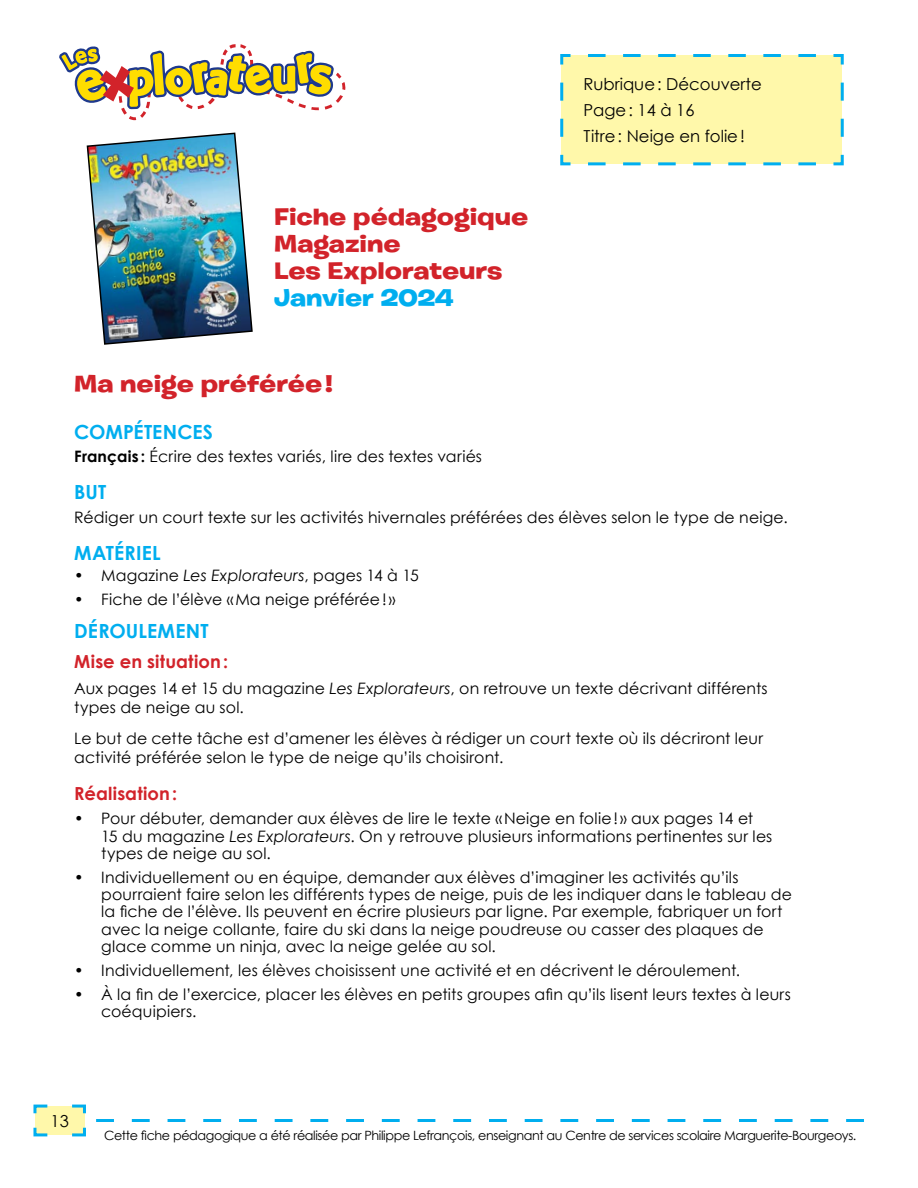
<style>
.page{position:relative;width:918px;height:1188px;background:#fff}
.page>*{position:absolute;margin:0;border:0;box-sizing:border-box;transform-origin:0 0}
.t1{font:700 24px/27px "Burbank Big Wide";color:#d2232a}
.t2{font:700 24px "Burbank Big Wide";letter-spacing:-.005em;color:#00aeef}
.t3{font:700 19.5px "Century Gothic";letter-spacing:.005em;color:#00aeef}
.t4{font:700 18px "Century Gothic";letter-spacing:.01em;color:#d2232a}
.t5{font:16.5px/26.2px "Century Gothic";color:#000}
.t6{font:15.75px/17.2px "Century Gothic";letter-spacing:.01em;color:#000}
.t7{font:12.75px "Century Gothic";letter-spacing:-.03em;color:#000}
.s1{font-weight:700}
.s2{font-style:italic}
</style>
<div class="page">
<img style="left:59px;top:44px;width:287px;height:301px">
<svg style="left:33px;top:1104px;width:53px;height:33px;background:#dceebc"></svg>
<svg style="left:96px;top:1119px;width:768px;height:3px"></svg>
<div style="left:560px;top:54px;width:284px;height:112px;background:#fff8aa"></div>
<h1 class="t1" style="left:274px;top:204px;width:256px">Fiche pédagogique<br>Magazine<br>Les Explorateurs</h1>
<h1 class="t2" style="left:274px;top:283px;width:181px">Janvier 2024</h1>
<p class="t5" style="left:584px;top:70px;width:180px">Rubrique: Découverte<br>Page: 14 à 16<br>Titre: Neige en folie!</p>
<h1 class="t1" style="left:74px;top:371px;width:260px">Ma neige préférée!</h1>
<p class="t3" style="left:74px;top:420px;width:140px">COMPÉTENCES</p>
<p class="t6" style="left:74px;top:448px;width:409px"><span class="s1">Français :</span> Écrire des textes variés, lire des textes variés</p>
<p class="t3" style="left:74px;top:480px;width:34px">BUT</p>
<p class="t6" style="left:74px;top:508px;width:715px">Rédiger un court texte sur les activités hivernales préférées des élèves selon le type de neige.</p>
<p class="t3" style="left:74px;top:540px;width:88px">MATÉRIEL</p>
<p class="t6" style="left:74px;top:566px;width:346px">• Magazine <span class="s2">Les Explorateurs</span>, pages 14 à 15</p>
<p class="t6" style="left:74px;top:590px;width:323px">• Fiche de l’élève «Ma neige préférée! »</p>
<p class="t3" style="left:74px;top:618px;width:136px">DÉROULEMENT</p>
<p class="t4" style="left:74px;top:650px;width:155px">Mise en situation:</p>
<p class="t6" style="left:74px;top:678px;width:695px;line-height:19.5px">Aux pages 14 et 15 du magazine <span class="s2">Les Explorateurs</span>, on retrouve un texte décrivant différents types de neige au sol.</p>
<p class="t6" style="left:74px;top:728px;width:691px;line-height:19.5px">Le but de cette tâche est d’amener les élèves à rédiger un court texte où ils décriront leur activité préférée selon le type de neige qu’ils choisiront.</p>
<p class="t4" style="left:74px;top:782px;width:104px">Réalisation:</p>
<p class="t6" style="left:101px;top:810px;width:673px;text-indent:-27px">• Pour débuter, demander aux élèves de lire le texte «Neige en folie! » aux pages 14 et<br>15 du magazine <span class="s2">Les Explorateurs</span>. On y retrouve plusieurs informations pertinentes sur les types de neige au sol.</p>
<p class="t6" style="left:101px;top:868px;width:692px;text-indent:-27px">• Individuellement ou en équipe, demander aux élèves d’imaginer les activités qu’ils pourraient faire selon les différents types de neige, puis de les indiquer dans le tableau de la fiche de l’élève. Ils peuvent en écrire plusieurs par ligne. Par exemple, fabriquer un fort avec la neige collante, faire du ski dans la neige poudreuse ou casser des plaques de glace comme un ninja, avec la neige gelée au sol.</p>
<p class="t6" style="left:74px;top:961px;width:668px">• Individuellement, les élèves choisissent une activité et en décrivent le déroulement.</p>
<p class="t6" style="left:101px;top:985px;width:691px;text-indent:-27px">• À la fin de l’exercice, placer les élèves en petits groupes afin qu’ils lisent leurs textes à leurs coéquipiers.</p>
<p class="t5" style="left:51px;top:1107px;width:20px">13</p>
<p class="t7" style="left:104px;top:1128px;width:754px">Cette fiche pédagogique a été réalisée par Philippe Lefrançois, enseignant au Centre de services scolaire Marguerite-Bourgeoys.</p>
</div>
